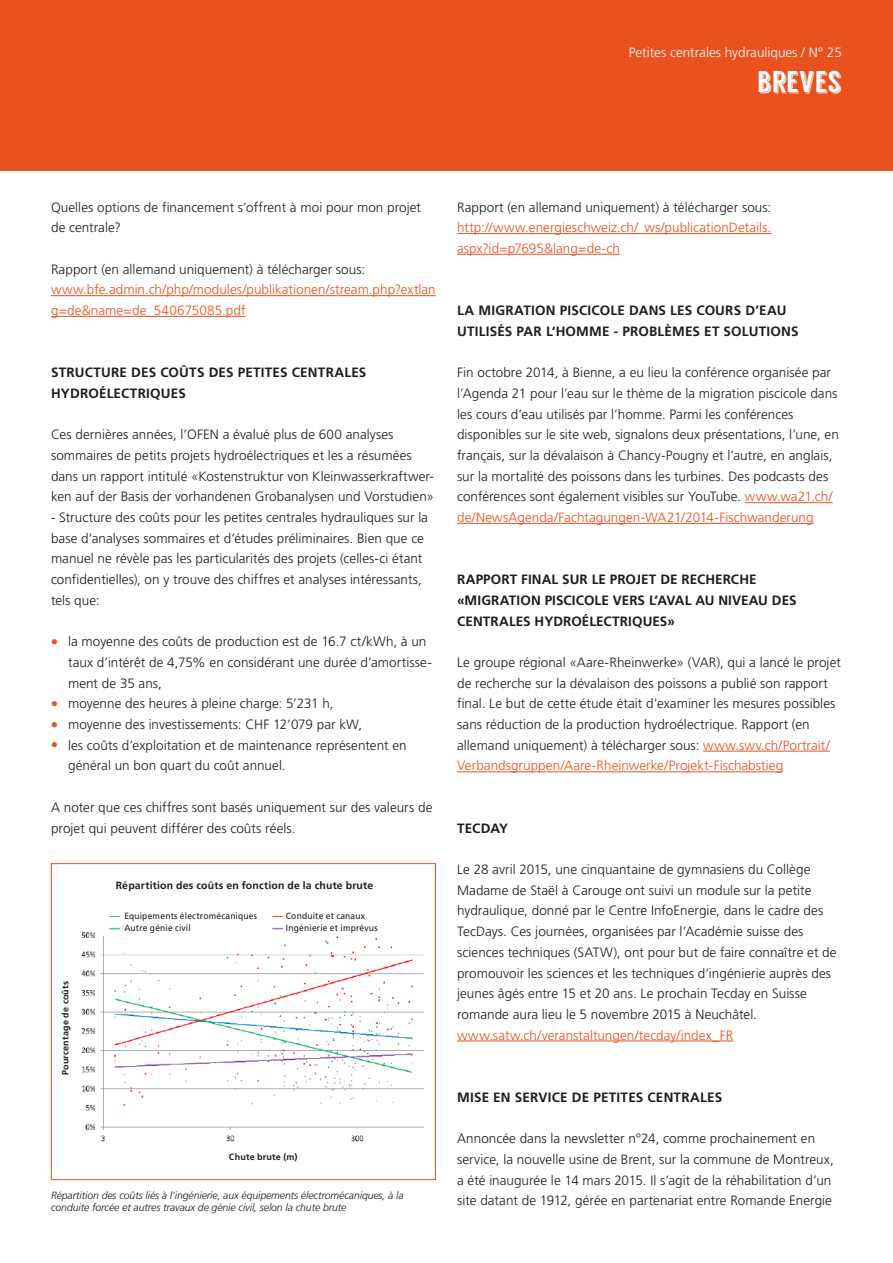
<style>
.page{position:relative;width:893px;height:1263px;background:#fff}
.page>*{position:absolute;margin:0;border:0;box-sizing:border-box;transform-origin:0 0}
.Merkblattzwischentit{font:30px "Langdon";color:#fff}
.Fliesstext{font:300 13.5px/20.7px "Frutiger LT Std";letter-spacing:.005em;color:#1d1d1b}
.Indent_01{font:300 13.5px/20.7px "Frutiger LT Std";letter-spacing:.005em;color:#1d1d1b}
.Paragraphentitel{font:700 13.5px/20.7px "Frutiger LT Std";letter-spacing:.01em;color:#1d1d1b}
.Fliesstext-2{font:300 13.5px/20.7px "Frutiger LT Std";letter-spacing:.005em;color:#e9511e}
.Zielpublikum{font:300 13.5px "Frutiger LT Std";color:#fff}
.Legende{font:italic 300 10.5px/12px "Frutiger LT Std";letter-spacing:-.01em;color:#1d1d1b}
.Chart_6p_black_roman{font:700 10.5px "Frutiger LT Std";letter-spacing:.02em;color:#1d1d1b}
.Chart_6p_black_roman-2{font:9px "Frutiger LT Std";letter-spacing:.02em;color:#1d1d1b;scale:.94 1}
.Chart_6p_black_roman-3{font:700 9px "Frutiger LT Std";letter-spacing:.02em;color:#1d1d1b}
.s1{color:#e9511e}
</style>
<div class="page">
<div style="left:0;top:0;width:893px;height:170px;background:#e9511e"></div>
<hr style="left:457px;top:233px;width:314px;height:1px;background:#e9511e">
<hr style="left:457px;top:254px;width:163px;height:1px;background:#e9511e">
<hr style="left:745px;top:502px;width:88px;height:1px;background:#e9511e">
<hr style="left:457px;top:523px;width:357px;height:1px;background:#e9511e">
<hr style="left:703px;top:751px;width:127px;height:1px;background:#e9511e">
<hr style="left:457px;top:771px;width:326px;height:1px;background:#e9511e">
<hr style="left:457px;top:1040px;width:276px;height:1px;background:#e9511e">
<img style="left:81px;top:916px;width:343px;height:226px">
<div style="left:51px;top:863px;width:385px;height:317px;border:1px solid #e9511e"></div>
<hr style="left:51px;top:295px;width:385px;height:1px;background:#e9511e">
<hr style="left:51px;top:316px;width:195px;height:1px;background:#e9511e">
<p class="Zielpublikum" style="left:629px;top:45px;width:215px">Petites centrales hydrauliques / N° 25</p>
<p class="Merkblattzwischentit" style="left:758px;top:66px;width:86px">BREVES</p>
<p class="Fliesstext" style="left:51px;top:197px;width:372px">Quelles options de financement s’offrent à moi pour mon projet de centrale?</p>
<p class="Fliesstext" style="left:51px;top:259px;width:316px">Rapport (en allemand uniquement) à télécharger sous:</p>
<p class="Fliesstext-2" style="left:51px;top:279px;width:386px">www.bfe.admin.ch/php/modules/publikationen/stream.php?extlan g=de&amp;name=de_540675085.pdf</p>
<p class="Paragraphentitel" style="left:51px;top:362px;width:317px">STRUCTURE DES COÛTS DES PETITES CENTRALES<br>HYDROÉLECTRIQUES</p>
<p class="Fliesstext" style="left:51px;top:424px;width:384px">Ces dernières années, l’OFEN a évalué plus de 600 analyses sommaires de petits projets hydroélectriques et les a résumées dans un rapport intitulé «Kostenstruktur von Kleinwasserkraftwer&shy;ken auf der Basis der vorhandenen Grobanalysen und Vorstudien»</p>
<p class="Fliesstext" style="left:51px;top:507px;width:379px">- Structure des coûts pour les petites centrales hydrauliques sur la base d’analyses sommaires et d’études préliminaires. Bien que ce manuel ne révèle pas les particularités des projets (celles-ci étant confidentielles), on y trouve des chiffres et analyses intéressants, tels que:</p>
<p class="Indent_01" style="left:68px;top:631px;width:365px;text-indent:-17px"><span class="s1">●</span> la moyenne des coûts de production est de 16.7 ct/kWh, à un taux d’intérêt de 4,75% en considérant une durée d’amortisse&shy;ment de 35 ans,</p>
<p class="Indent_01" style="left:51px;top:693px;width:284px"><span class="s1">●</span> moyenne des heures à pleine charge: 5’231 h,</p>
<p class="Indent_01" style="left:51px;top:714px;width:313px"><span class="s1">●</span> moyenne des investissements: CHF 12’079 par kW,</p>
<p class="Indent_01" style="left:68px;top:735px;width:340px;text-indent:-17px"><span class="s1">●</span> les coûts d’exploitation et de maintenance représentent en général un bon quart du coût annuel.</p>
<p class="Fliesstext" style="left:51px;top:797px;width:383px">A noter que ces chiffres sont basés uniquement sur des valeurs de projet qui peuvent différer des coûts réels.</p>
<p class="Chart_6p_black_roman" style="left:116px;top:879px;width:259px">Répartition des coûts en fonction de la chute brute</p>
<p class="Chart_6p_black_roman-3" style="left:60px;top:1075px;width:96px;rotate:-90deg">Pourcentage de coûts</p>
<p class="Chart_6p_black_roman-2" style="left:124px;top:910px;width:143px">Equipements électromécaniques</p>
<p class="Chart_6p_black_roman-2" style="left:124px;top:922px;width:72px">Autre génie civil</p>
<p class="Chart_6p_black_roman-2" style="left:286px;top:910px;width:86px">Conduite et canaux</p>
<p class="Chart_6p_black_roman-2" style="left:286px;top:922px;width:99px">Ingénierie et imprévus</p>
<p class="Chart_6p_black_roman-3" style="left:229px;top:1151px;width:70px">Chute brute (m)</p>
<p class="Legende" style="left:51px;top:1189px;width:354px">Répartition des coûts liés à l’ingénierie, aux équipements électromécaniques, à la conduite forcée et autres travaux de génie civil, selon la chute brute</p>
<p class="Fliesstext" style="left:457px;top:197px;width:316px">Rapport (en allemand uniquement) à télécharger sous:</p>
<p class="Fliesstext-2" style="left:457px;top:217px;width:316px">http://www.energieschweiz.ch/_ws/publicationDetails. aspx?id=p7695&amp;lang=de-ch</p>
<p class="Paragraphentitel" style="left:457px;top:300px;width:343px">LA MIGRATION PISCICOLE DANS LES COURS D’EAU<br>UTILISÉS PAR L‘HOMME - PROBLÈMES ET SOLUTIONS</p>
<p class="Fliesstext" style="left:457px;top:362px;width:383px">Fin octobre 2014, à Bienne, a eu lieu la conférence organisée par l’Agenda 21 pour l’eau sur le thème de la migration piscicole dans les cours d’eau utilisés par l’homme. Parmi les conférences disponibles sur le site web, signalons deux présentations, l’une, en français, sur la dévalaison à Chancy-Pougny et l’autre, en anglais, sur la mortalité des poissons dans les turbines. Des podcasts des conférences sont également visibles sur YouTube. <span class="s1">www.wa21.ch/ de/NewsAgenda/Fachtagungen-WA21/2014-Fischwanderung</span></p>
<p class="Paragraphentitel" style="left:457px;top:569px;width:341px">RAPPORT FINAL SUR LE PROJET DE RECHERCHE «MIGRATION PISCICOLE VERS L’AVAL AU NIVEAU DES<br>CENTRALES HYDROÉLECTRIQUES»</p>
<p class="Fliesstext" style="left:457px;top:652px;width:385px">Le groupe régional «Aare-Rheinwerke» (VAR), qui a lancé le projet de recherche sur la dévalaison des poissons a publié son rapport final. Le but de cette étude était d’examiner les mesures possibles sans réduction de la production hydroélectrique. Rapport (en allemand uniquement) à télécharger sous: <span class="s1">www.swv.ch/Portrait/ Verbandsgruppen/Aare-Rheinwerke/Projekt-Fischabstieg</span></p>
<p class="Paragraphentitel" style="left:457px;top:818px;width:53px">TECDAY</p>
<p class="Fliesstext" style="left:457px;top:859px;width:381px">Le 28 avril 2015, une cinquantaine de gymnasiens du Collège Madame de Staël à Carouge ont suivi un module sur la petite hydraulique, donné par le Centre InfoEnergie, dans le cadre des TecDays. Ces journées, organisées par l’Académie suisse des sciences techniques (SATW), ont pour but de faire connaître et de promouvoir les sciences et les techniques d’ingénierie auprès des jeunes âgés entre 15 et 20 ans. Le prochain Tecday en Suisse romande aura lieu le 5 novembre 2015 à Neuchâtel.</p>
<p class="Fliesstext-2" style="left:457px;top:1025px;width:278px">www.satw.ch/veranstaltungen/tecday/index_FR</p>
<p class="Paragraphentitel" style="left:457px;top:1087px;width:267px">MISE EN SERVICE DE PETITES CENTRALES</p>
<p class="Fliesstext" style="left:457px;top:1128px;width:378px">Annoncée dans la newsletter n°24, comme prochainement en service, la nouvelle usine de Brent, sur la commune de Montreux, a été inaugurée le 14 mars 2015. Il s’agit de la réhabilitation d’un site datant de 1912, gérée en partenariat entre Romande Energie</p>
</div>
